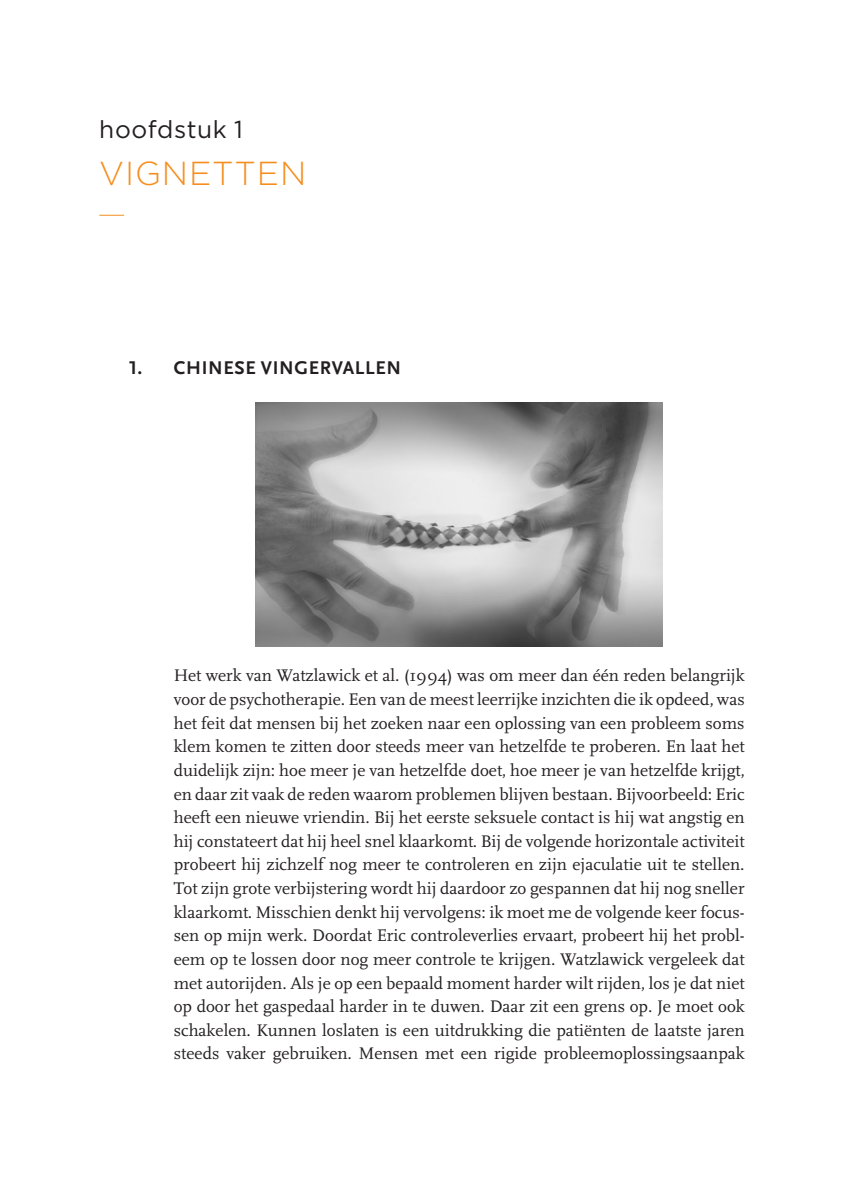
<style>
.page{position:relative;width:844px;height:1191px;background:#fff}
.page>*{position:absolute;margin:0;border:0;box-sizing:border-box;transform-origin:0 0}
.t1{font:300 33.25px "Gotham";color:#f68e1e}
.t2{font:24.5px "Gotham";letter-spacing:.025em;color:#231f20}
.t3{font:700 19.25px "Scala Sans Pro";letter-spacing:.035em;color:#231f20}
.t4{font:17.5px/23.6px "Scala OT";color:#231f20;text-align:justify}
</style>
<div class="page">
<svg style="left:99px;top:215px;width:25px;height:1px"></svg>
<img style="left:256px;top:402px;width:406px;height:244px">
<h2 class="t2" style="left:99px;top:115px;width:145px">hoofdstuk 1</h2>
<h1 class="t1" style="left:99px;top:155px;width:61px">VIGNETTEN</h1>
<p class="t3" style="left:129px;top:356px;width:273px">1. CHINESE VINGERVALLEN</p>
<p class="t4" style="left:174px;top:664px;width:572px">Het werk van Watzlawick et al. (1994) was om meer dan één reden belangrijk voor de psychotherapie. Een van de meest leerrijke inzichten die ik opdeed, was het feit dat mensen bij het zoeken naar een oplossing van een probleem soms klem komen te zitten door steeds meer van hetzelfde te proberen. En laat het duidelijk zijn: hoe meer je van hetzelfde doet, hoe meer je van hetzelfde krijgt, en daar zit vaak de reden waarom problemen blijven bestaan. Bijvoorbeeld: Eric heeft een nieuwe vriendin. Bij het eerste seksuele contact is hij wat angstig en hij constateert dat hij heel snel klaarkomt. Bij de volgende horizontale activiteit probeert hij zichzelf nog meer te controleren en zijn ejaculatie uit te stellen.<br>Tot zijn grote verbijstering wordt hij daardoor zo gespannen dat hij nog sneller klaarkomt. Misschien denkt hij vervolgens: ik moet me de volgende keer focus&shy;sen op mijn werk. Doordat Eric controleverlies ervaart, probeert hij het probl&shy;eem op te lossen door nog meer controle te krijgen. Watzlawick vergeleek dat met autorijden. Als je op een bepaald moment harder wilt rijden, los je dat niet op door het gaspedaal harder in te duwen. Daar zit een grens op. Je moet ook schakelen. Kunnen loslaten is een uitdrukking die patiënten de laatste jaren steeds vaker gebruiken. Mensen met een rigide probleemoplossingsaanpak</p>
</div>
